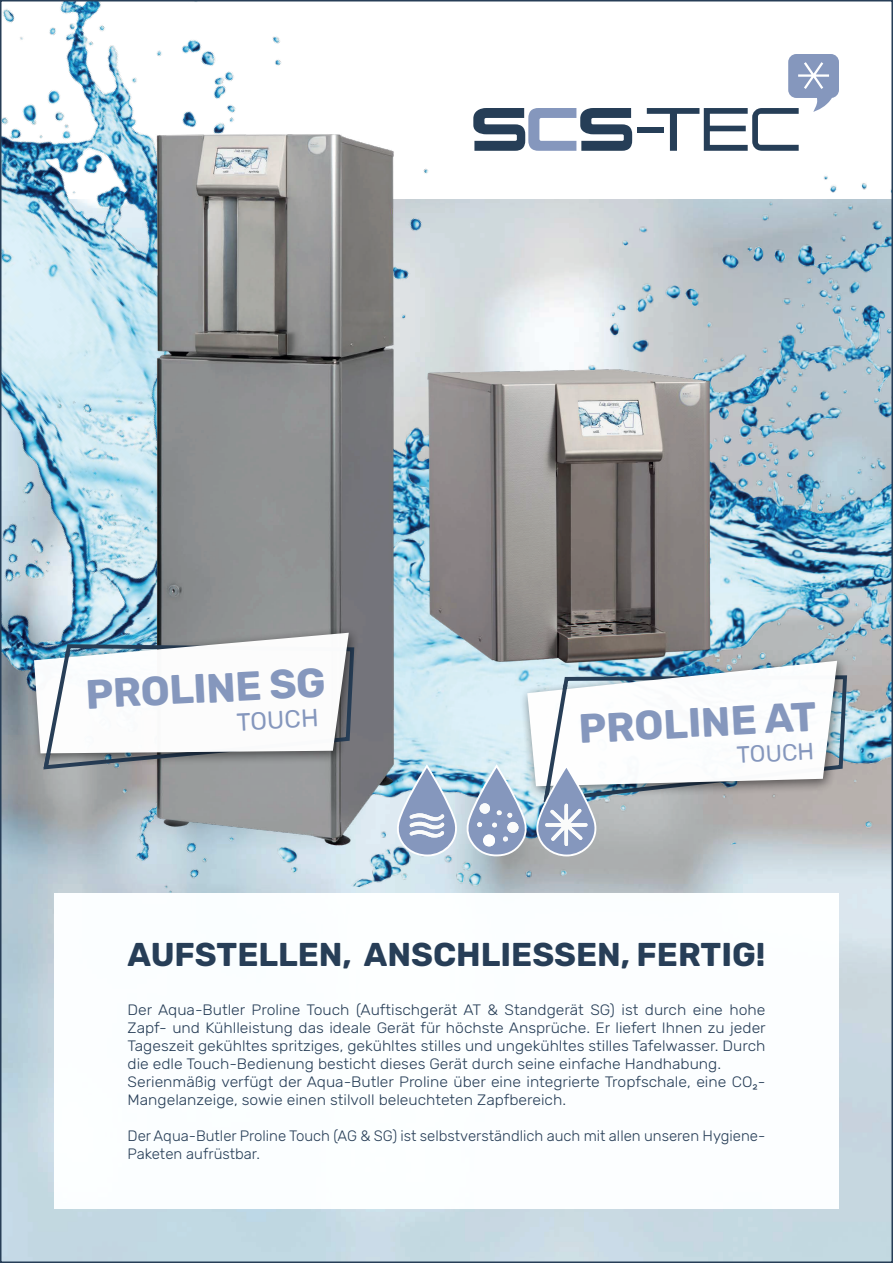
<style>
.page{position:relative;width:893px;height:1263px;background:#fff}
.page>*{position:absolute;margin:0;border:0;box-sizing:border-box;transform-origin:0 0}
.t1{font:700 40.95px "Rubik";color:#8597bd}
.t2{font:700 33px "Rubik";color:#273e57}
.t3{font:24.75px "Rubik";color:#8597bd}
.t4{font:23.4px "Rubik";color:#8597bd}
.t5{font:300 15px/18px "Rubik";color:#273e57;scale:1.05 1}
.t6{font:300 15px/18px "Rubik";color:#273e57}
</style>
<div class="page">
<img style="left:26px;top:793px;width:228px;height:130px">
<img style="left:3px;top:3px;width:644px;height:265px">
<img style="left:3px;top:204px;width:120px;height:589px">
<img style="left:254px;top:268px;width:636px;height:630px">
<img style="left:570px;top:158px;width:320px;height:522px">
<svg style="left:473px;top:108px;width:159px;height:43px"></svg>
<div style="left:637px;top:128px;width:26px;height:5px;background:#263e57"></div>
<svg style="left:647px;top:54px;width:192px;height:97px"></svg>
<img style="left:425px;top:338px;width:319px;height:323px">
<img style="left:123px;top:93px;width:302px;height:782px">
<div style="left:26px;top:626px;width:335px;height:141px;background:#000001;opacity:.55"></div>
<svg style="left:34px;top:620px;width:322px;height:153px"></svg>
<div style="left:519px;top:654px;width:331px;height:146px;background:#000001;opacity:.55"></div>
<div style="left:54px;top:893px;width:785px;height:316px;background:#fcfeff"></div>
<svg style="left:396px;top:661px;width:453px;height:195px"></svg>
<h1 class="t1" style="left:84px;top:671px;width:242px;rotate:-3deg">PROLINE SG</h1>
<h3 class="t3" style="left:236px;top:708px;width:84px;rotate:-3deg">TOUCH</h3>
<h1 class="t1" style="left:577px;top:705px;width:240px;rotate:-3deg">PROLINE AT</h1>
<h3 class="t4" style="left:736px;top:742px;width:79px;rotate:-3deg">TOUCH</h3>
<h2 class="t2" style="left:128px;top:936px;width:639px">AUFSTELLEN, ANSCHLIESSEN, FERTIG!</h2>
<p class="t5" style="left:128px;top:1001px;width:609px">Der Aqua-Butler Proline Touch (Auftischgerät AT &amp; Standgerät SG) ist durch eine hohe Zapf- und Kühlleistung das ideale Gerät für höchste Ansprüche. Er liefert Ihnen zu jeder Tageszeit gekühltes spritziges, gekühltes stilles und ungekühltes stilles Tafelwasser. Durch die edle Touch-Bedienung besticht dieses Gerät durch seine einfache Handhabung.<br>Serienmäßig verfügt der Aqua-Butler Proline über eine integrierte Tropfschale, eine CO₂- Mangelanzeige, sowie einen stilvoll beleuchteten Zapfbereich.</p>
<p class="t6" style="left:128px;top:1127px;width:639px">Der Aqua-Butler Proline Touch (AG &amp; SG) ist selbstverständlich auch mit allen unseren Hygiene-<br>Paketen aufrüstbar.</p>
</div>
